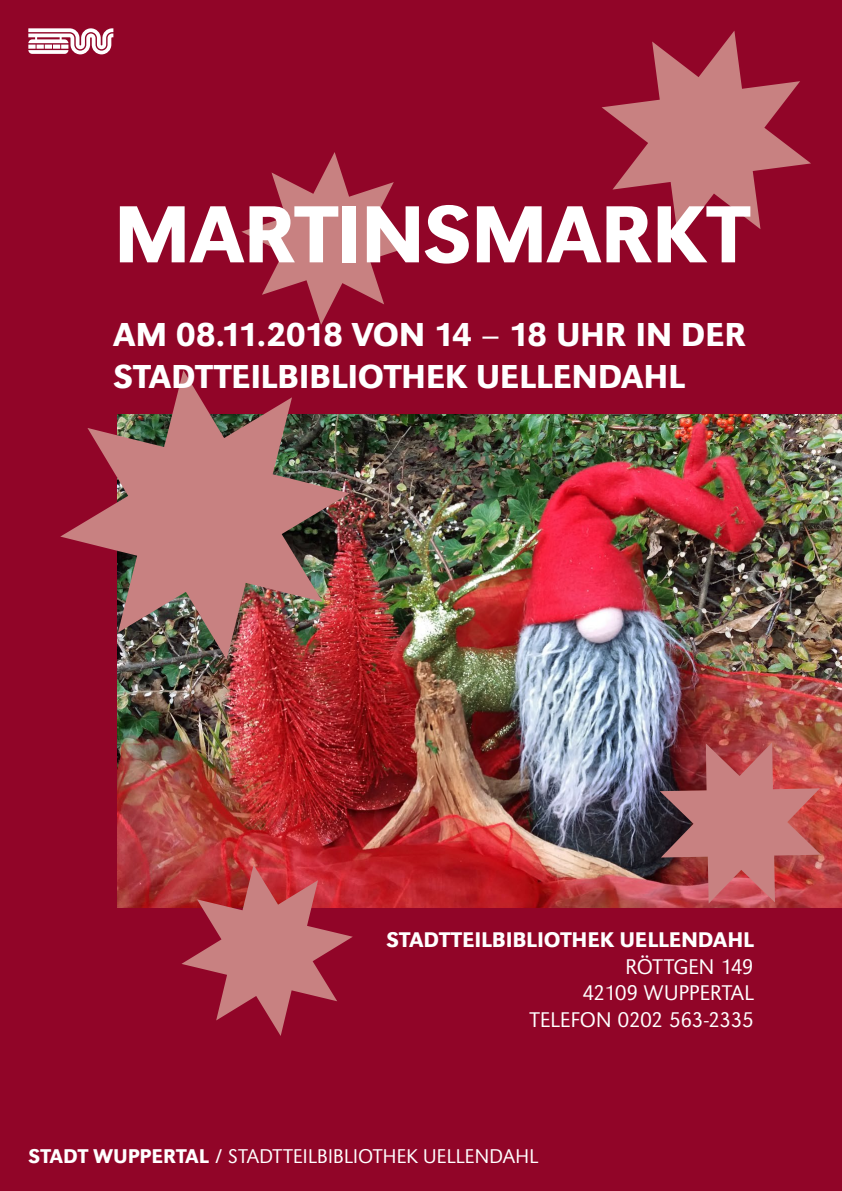
<style>
.page{position:relative;width:842px;height:1191px;background:#910528}
.page>*{position:absolute;margin:0;border:0;box-sizing:border-box;transform-origin:0 0}
.Body_URW_Grotesque_9{font:500 84px "URW Grotesk";letter-spacing:-.015em;color:#fff}
.Body_URW_Grotesque_9-2{font:500 34.5px "URW Grotesk";letter-spacing:-.01em;color:#fff}
.Body_URW_Grotesque_9-3{font:300 22px "URW Grotesk";letter-spacing:-.02em;color:#fff}
.Body_URW_Grotesque_9-4{font:500 22px "URW Grotesk";letter-spacing:-.005em;color:#fff}
.Body_URW_Grotesque_9-5{font:300 20.6px "URW Grotesk";letter-spacing:-.015em;color:#fff}
.s1{font-weight:500}
</style>
<div class="page">
<svg style="left:28px;top:28px;width:85px;height:26px"></svg>
<img style="left:117px;top:414px;width:725px;height:493px">
<img style="left:117px;top:414px;width:254px;height:267px">
<svg style="left:167px;top:848px;width:199px;height:60px"></svg>
<img style="left:625px;top:706px;width:217px;height:202px">
<p class="Body_URW_Grotesque_9" style="left:113px;top:185px;width:637px">MARTINSMARKT</p>
<p class="Body_URW_Grotesque_9-2" style="left:113px;top:314px;width:634px">AM 08.11.2018 VON 14 – 18 UHR IN DER</p>
<p class="Body_URW_Grotesque_9-2" style="left:113px;top:356px;width:573px">STADTTEILBIBLIOTHEK UELLENDAHL</p>
<p class="Body_URW_Grotesque_9-4" style="left:386px;top:927px;width:369px">STADTTEILBIBLIOTHEK UELLENDAHL</p>
<p class="Body_URW_Grotesque_9-3" style="left:625px;top:954px;width:130px">RÖTTGEN 149</p>
<p class="Body_URW_Grotesque_9-3" style="left:582px;top:980px;width:173px">42109 WUPPERTAL</p>
<p class="Body_URW_Grotesque_9-3" style="left:530px;top:1007px;width:226px">TELEFON 0202 563-2335</p>
<p class="Body_URW_Grotesque_9-5" style="left:28px;top:1144px;width:511px"><span class="s1">STADT WUPPERTAL /</span> STADTTEILBIBLIOTHEK UELLENDAHL</p>
</div>
